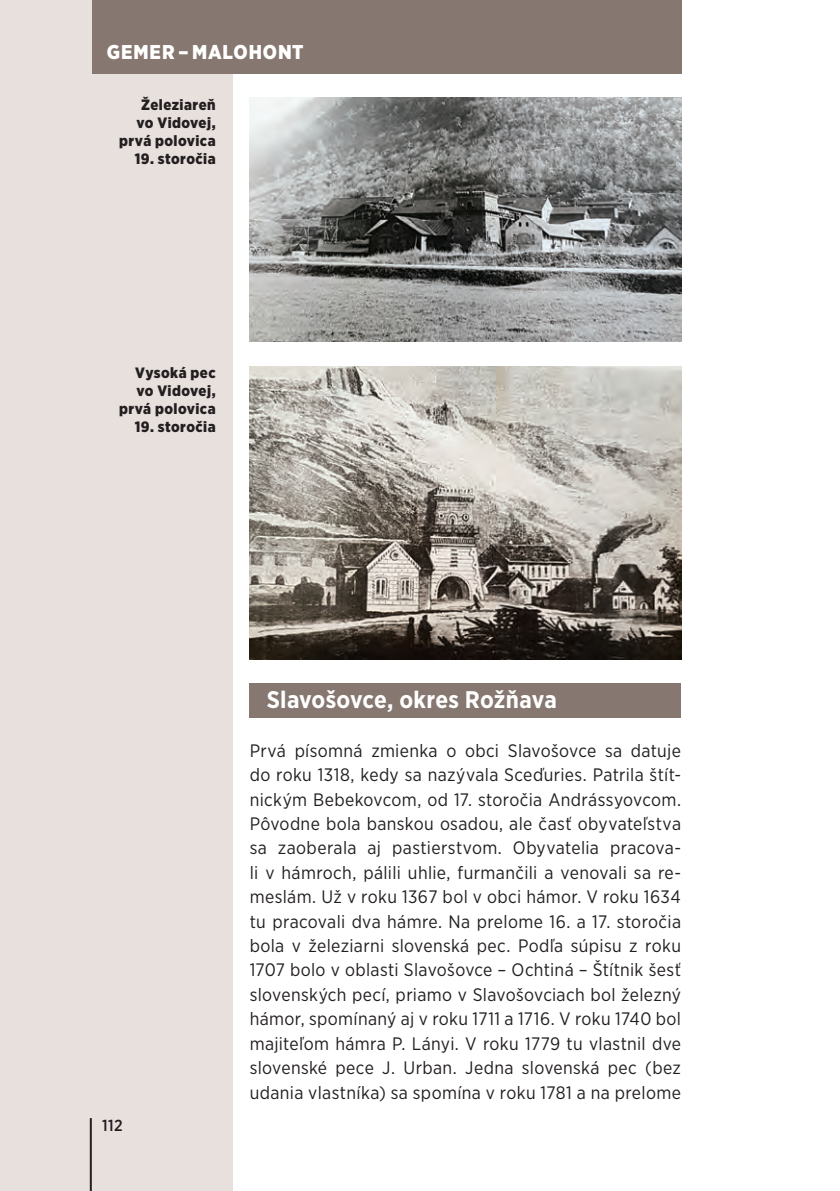
<style>
.page{position:relative;width:840px;height:1191px;background:#fff}
.page>*{position:absolute;margin:0;border:0;box-sizing:border-box;transform-origin:0 0}
.text{font:700 24px "Gotham Narrow";letter-spacing:.01em;color:#fff}
.t1{font:900 20px "Gotham Narrow";letter-spacing:.045em;color:#fff}
.text-2{font:18px/24.4px "Gotham Narrow";letter-spacing:.02em;color:#231f20;text-align:justify}
.t2{font:500 16px "Gotham Narrow";color:#231f20}
.obrazky{font:900 15px "Gotham Narrow";letter-spacing:.03em;color:#231f20}
</style>
<div class="page">
<div style="left:0;top:0;width:232px;height:1191px;background:#e8e0dd"></div>
<div style="left:92px;top:0;width:588px;height:73px;background:#867770"></div>
<hr style="left:90px;top:1118px;width:2px;height:73px;background:#231f20">
<div style="left:249px;top:683px;width:431px;height:34px;background:#867770"></div>
<img style="left:249px;top:366px;width:431px;height:293px">
<img style="left:249px;top:98px;width:431px;height:244px">
<p class="t1" style="left:107px;top:38px;width:198px">GEMER – MALOHONT</p>
<p class="obrazky" style="left:141px;top:95px;width:76px">Železiareň</p>
<p class="obrazky" style="left:136px;top:113px;width:81px">vo Vidovej,</p>
<p class="obrazky" style="left:119px;top:131px;width:98px">prvá polovica</p>
<p class="obrazky" style="left:135px;top:149px;width:82px">19. storočia</p>
<p class="obrazky" style="left:135px;top:363px;width:82px">Vysoká pec</p>
<p class="obrazky" style="left:136px;top:381px;width:81px">vo Vidovej,</p>
<p class="obrazky" style="left:119px;top:399px;width:98px">prvá polovica</p>
<p class="obrazky" style="left:135px;top:417px;width:82px">19. storočia</p>
<p class="t2" style="left:102px;top:1115px;width:22px">112</p>
<p class="text" style="left:266px;top:684px;width:291px">Slavošovce, okres Rožňava</p>
<p class="text-2" style="left:249px;top:738px;width:432px">Prvá písomná zmienka o obci Slavošovce sa datuje do roku 1318, kedy sa nazývala Sceďuries. Patrila štít&shy;nickým Bebekovcom, od 17. storočia Andrássyovcom.<br>Pôvodne bola banskou osadou, ale časť obyvateľstva sa zaoberala aj pastierstvom. Obyvatelia pracova&shy;li v hámroch, pálili uhlie, furmančili a venovali sa re&shy;meslám. Už v roku 1367 bol v obci hámor. V roku 1634 tu pracovali dva hámre. Na prelome 16. a 17. storočia bola v železiarni slovenská pec. Podľa súpisu z roku 1707 bolo v oblasti Slavošovce – Ochtiná – Štítnik šesť slovenských pecí, priamo v Slavošovciach bol železný hámor, spomínaný aj v roku 1711 a 1716. V roku 1740 bol majiteľom hámra P. Lányi. V roku 1779 tu vlastnil dve slovenské pece J. Urban. Jedna slovenská pec (bez udania vlastníka) sa spomína v roku 1781 a na prelome</p>
</div>
